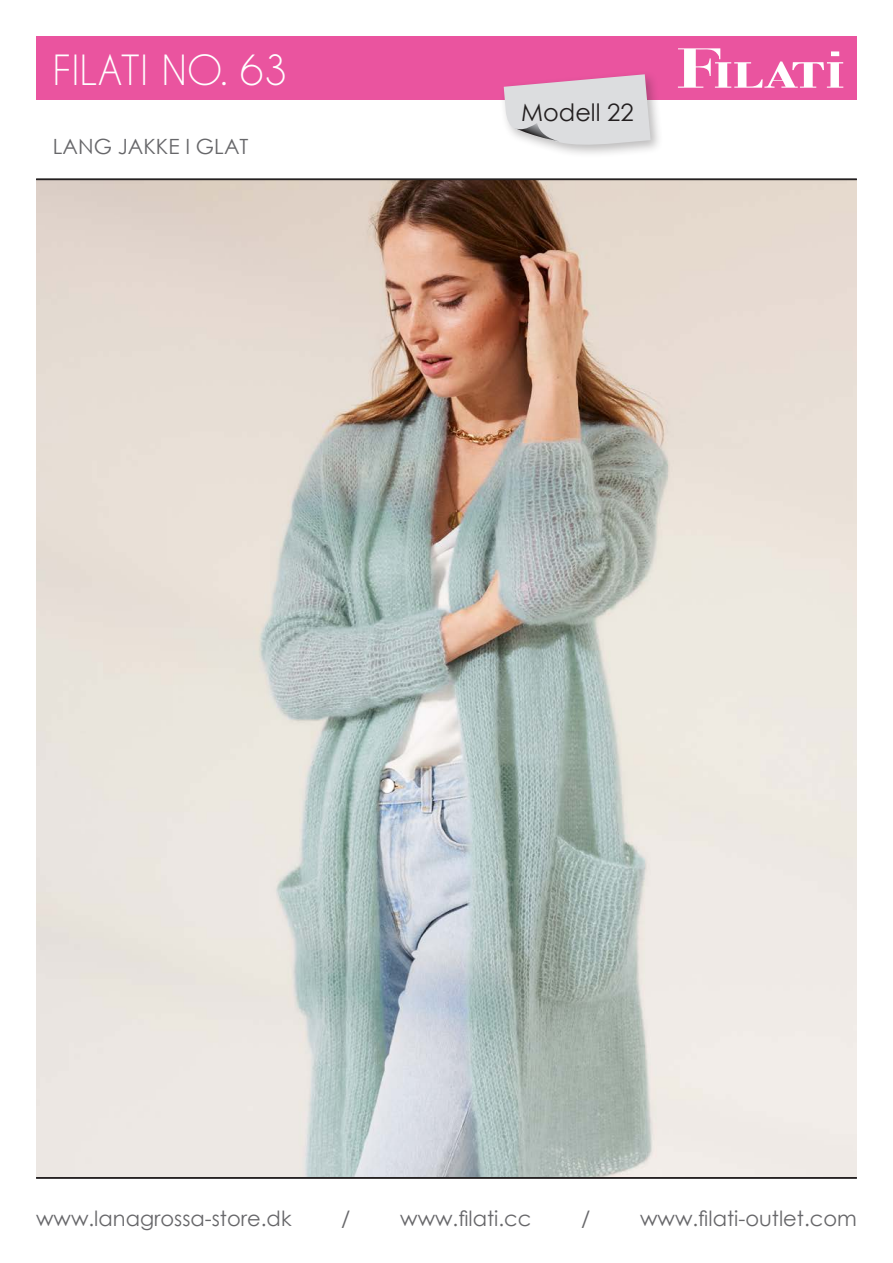
<style>
.page{position:relative;width:893px;height:1263px;background:#fff}
.page>*{position:absolute;margin:0;border:0;box-sizing:border-box;transform-origin:0 0}
.t1{font:39px "Caviar Dreams";color:#fff}
.t2{font:24px "Century Gothic";color:#231f20}
.t3{font:21px "Century Gothic";color:#67676a}
</style>
<div class="page">
<img style="left:36px;top:180px;width:821px;height:997px">
<hr style="left:36px;top:1177px;width:821px;height:1px;background:#231f20">
<hr style="left:36px;top:179px;width:821px;height:1px;background:#231f20">
<div style="left:36px;top:36px;width:821px;height:64px;background:#ea549f"></div>
<svg style="left:678px;top:48px;width:165px;height:40px"></svg>
<div style="left:499px;top:70px;width:165px;height:88px;background:#231f20;opacity:.3"></div>
<svg style="left:504px;top:74px;width:147px;height:76px;background:#dcced7"></svg>
<p class="t1" style="left:53px;top:47px;width:236px">FILATI NO. 63</p>
<p class="t3" style="left:53px;top:131px;width:197px">LANG JAKKE I GLAT</p>
<p class="t2" style="left:521px;top:96px;width:114px">Modell 22</p>
<p class="t3" style="left:36px;top:1204px;width:257px">www.lanagrossa-store.dk</p>
<p class="t3" style="left:341px;top:1204px;width:11px">/</p>
<p class="t3" style="left:400px;top:1204px;width:133px">www.filati.cc</p>
<p class="t3" style="left:581px;top:1204px;width:11px">/</p>
<p class="t3" style="left:640px;top:1204px;width:218px">www.filati-outlet.com</p>
</div>
